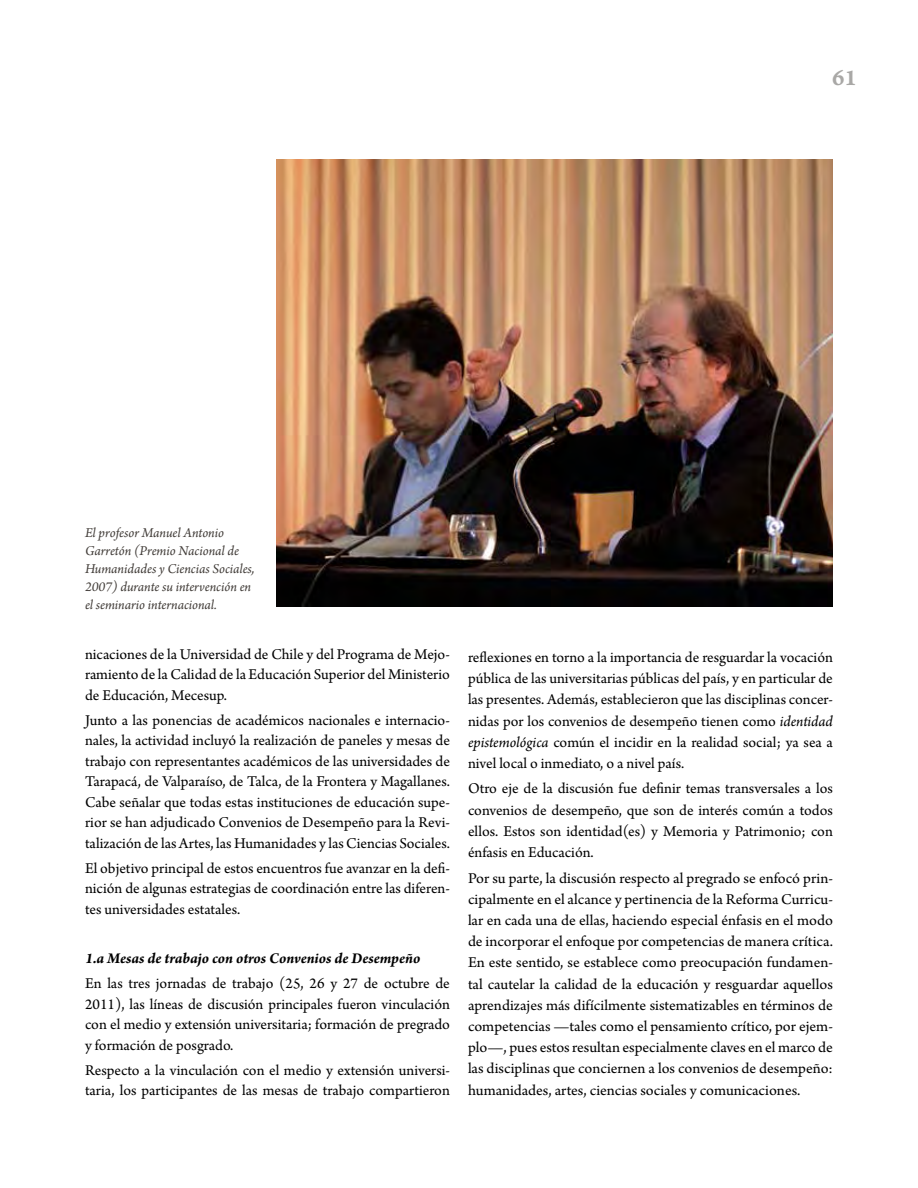
<style>
.page{position:relative;width:918px;height:1188px;background:#fff}
.page>*{position:absolute;margin:0;border:0;box-sizing:border-box;transform-origin:0 0}
.t1{font:24px "Arno Pro Smbd Caption";color:#a9a8a6}
.t2{font:15.75px/21.1px "Arno Pro";color:#000;text-align:justify}
.t3{font:italic 700 15.75px "Arno Pro";color:#000}
.t4{font:italic 14.25px/18px "Arno Pro";letter-spacing:-.005em;color:#413c38}
.s1{font-style:italic}
</style>
<div class="page">
<img style="left:277px;top:159px;width:556px;height:448px">
<h1 class="t1" style="left:832px;top:64px;width:26px">61</h1>
<p class="t4" style="left:85px;top:524px;width:171px">El profesor Manuel Antonio<br>Garretón (Premio Nacional de<br>Humanidades y Ciencias Sociales,<br>2007) durante su intervención en el seminario internacional.</p>
<p class="t2" style="left:85px;top:645px;width:366px;line-height:20.5px">nicaciones de la Universidad de Chile y del Programa de Mejo&shy;ramiento de la Calidad de la Educación Superior del Ministerio de Educación, Mecesup.</p>
<p class="t2" style="left:85px;top:710px;width:367px;line-height:20.5px">Junto a las ponencias de académicos nacionales e internacio&shy;nales, la actividad incluyó la realización de paneles y mesas de trabajo con representantes académicos de las universidades de Tarapacá, de Valparaíso, de Talca, de la Frontera y Magallanes.<br>Cabe señalar que todas estas instituciones de educación supe&shy;rior se han adjudicado Convenios de Desempeño para la Revi&shy;talización de las Artes, las Humanidades y las Ciencias Sociales.</p>
<p class="t2" style="left:85px;top:859px;width:366px;line-height:20.5px">El objetivo principal de estos encuentros fue avanzar en la defi&shy;nición de algunas estrategias de coordinación entre las diferen&shy;tes universidades estatales.</p>
<p class="t3" style="left:85px;top:949px;width:337px">1.a Mesas de trabajo con otros Convenios de Desempeño</p>
<p class="t2" style="left:85px;top:974px;width:367px;line-height:20.5px">En las tres jornadas de trabajo (25, 26 y 27 de octubre de 2011), las líneas de discusión principales fueron vinculación con el medio y extensión universitaria; formación de pregrado y formación de posgrado.</p>
<p class="t2" style="left:85px;top:1061px;width:366px;line-height:20.5px">Respecto a la vinculación con el medio y extensión universi&shy;taria, los participantes de las mesas de trabajo compartieron</p>
<p class="t2" style="left:468px;top:647px;width:366px">reflexiones en torno a la importancia de resguardar la vocación pública de las universitarias públicas del país, y en particular de las presentes. Además, establecieron que las disciplinas concer&shy;nidas por los convenios de desempeño tienen como <span class="s1">identidad epistemológica</span> común el incidir en la realidad social; ya sea a nivel local o inmediato, o a nivel país.</p>
<p class="t2" style="left:468px;top:779px;width:366px">Otro eje de la discusión fue definir temas transversales a los convenios de desempeño, que son de interés común a todos ellos. Estos son identidad(es) y Memoria y Patrimonio; con énfasis en Educación.</p>
<p class="t2" style="left:468px;top:868px;width:366px">Por su parte, la discusión respecto al pregrado se enfocó prin&shy;cipalmente en el alcance y pertinencia de la Reforma Curricu&shy;lar en cada una de ellas, haciendo especial énfasis en el modo de incorporar el enfoque por competencias de manera crítica.<br>En este sentido, se establece como preocupación fundamen&shy;tal cautelar la calidad de la educación y resguardar aquellos aprendizajes más difícilmente sistematizables en términos de competencias —tales como el pensamiento crítico, por ejem&shy;plo—, pues estos resultan especialmente claves en el marco de las disciplinas que conciernen a los convenios de desempeño: humanidades, artes, ciencias sociales y comunicaciones.</p>
</div>
